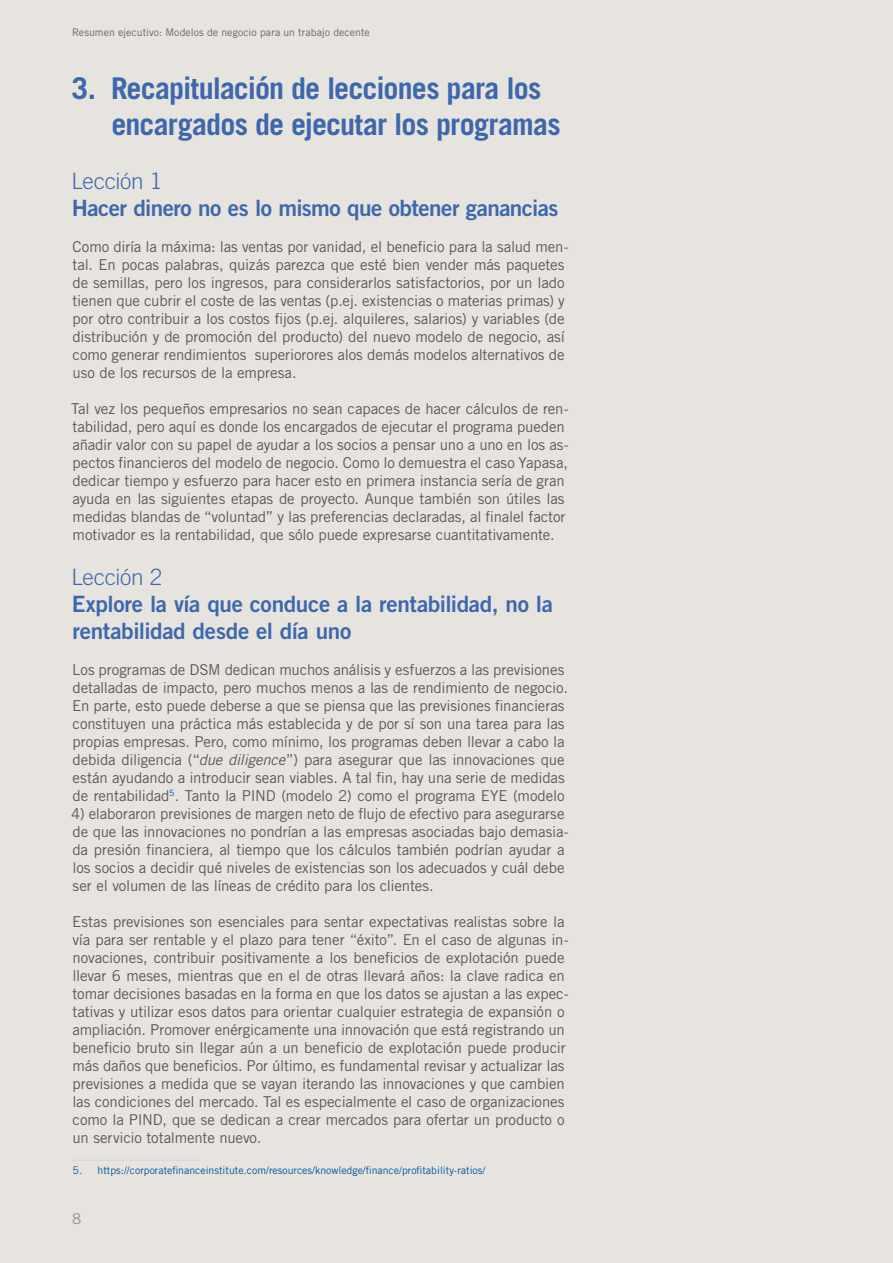
<style>
.page{position:relative;width:893px;height:1263px;background:#e7e4df}
.page>*{position:absolute;margin:0;border:0;box-sizing:border-box;transform-origin:0 0}
.t1{font:700 30px/36px "Trade Gothic LT Std";letter-spacing:-.03em;color:#3d68ad}
.t2{font:22.5px/27px "Trade Gothic LT Std Bd 2";letter-spacing:-.02em;color:#3d68ad}
.t3{font:300 22.5px "Trade Gothic LT Std";letter-spacing:-.01em;color:#3d68ad}
.t4{font:15px/18px "Trade Gothic LT Std";letter-spacing:-.01em;color:#58595b}
.t5{font:15px "Trade Gothic LT Std";color:#939598}
.t6{font:10.5px "Trade Gothic LT Std";color:#00539f}
.t7{font:10.5px "Trade Gothic LT Std";letter-spacing:.005em;color:#636466}
.s1{font-style:italic}
</style>
<div class="page">
<hr style="left:72px;top:1159px;width:128px;height:2px;background:#d9d5ce">
<p class="t7" style="left:72px;top:26px;width:299px">Resumen ejecutivo: Modelos de negocio para un trabajo decente</p>
<h1 class="t1" style="left:111px;top:70px;width:451px;text-indent:-40px">3. Recapitulación de lecciones para los encargados de ejecutar los programas</h1>
<h2 class="t3" style="left:72px;top:168px;width:92px">Lección 1</h2>
<h2 class="t2" style="left:72px;top:194px;width:488px">Hacer dinero no es lo mismo que obtener ganancias</h2>
<p class="t4" style="left:72px;top:237px;width:498px">Como diría la máxima: las ventas por vanidad, el beneficio para la salud men&shy;tal. En pocas palabras, quizás parezca que esté bien vender más paquetes de semillas, pero los ingresos, para considerarlos satisfactorios, por un lado tienen que cubrir el coste de las ventas (p.ej. existencias o materias primas) y por otro contribuir a los costos fijos (p.ej. alquileres, salarios) y variables (de distribución y de promoción del producto) del nuevo modelo de negocio, así como generar rendimientos superiorores alos demás modelos alternativos de uso de los recursos de la empresa.</p>
<p class="t4" style="left:71px;top:399px;width:499px">Tal vez los pequeños empresarios no sean capaces de hacer cálculos de ren&shy;tabilidad, pero aquí es donde los encargados de ejecutar el programa pueden añadir valor con su papel de ayudar a los socios a pensar uno a uno en los as&shy;pectos financieros del modelo de negocio. Como lo demuestra el caso Yapasa, dedicar tiempo y esfuerzo para hacer esto en primera instancia sería de gran ayuda en las siguientes etapas de proyecto. Aunque también son útiles las medidas blandas de “voluntad” y las preferencias declaradas, al finalel factor motivador es la rentabilidad, que sólo puede expresarse cuantitativamente.</p>
<h2 class="t3" style="left:72px;top:564px;width:92px">Lección 2</h2>
<h2 class="t2" style="left:72px;top:590px;width:482px">Explore la vía que conduce a la rentabilidad, no la rentabilidad desde el día uno</h2>
<p class="t4" style="left:72px;top:660px;width:497px">Los programas de DSM dedican muchos análisis y esfuerzos a las previsiones detalladas de impacto, pero muchos menos a las de rendimiento de negocio.<br>En parte, esto puede deberse a que se piensa que las previsiones financieras constituyen una práctica más establecida y de por sí son una tarea para las propias empresas. Pero, como mínimo, los programas deben llevar a cabo la debida diligencia (“<span class="s1">due diligence</span>”) para asegurar que las innovaciones que están ayudando a introducir sean viables. A tal fin, hay una serie de medidas de rentabilidad<sup>5</sup>. Tanto la PIND (modelo 2) como el programa EYE (modelo</p>
<p class="t4" style="left:71px;top:804px;width:499px">4) elaboraron previsiones de margen neto de flujo de efectivo para asegurarse de que las innovaciones no pondrían a las empresas asociadas bajo demasia&shy;da presión financiera, al tiempo que los cálculos también podrían ayudar a los socios a decidir qué niveles de existencias son los adecuados y cuál debe ser el volumen de las líneas de crédito para los clientes.</p>
<p class="t4" style="left:72px;top:912px;width:498px">Estas previsiones son esenciales para sentar expectativas realistas sobre la vía para ser rentable y el plazo para tener “éxito”. En el caso de algunas in&shy;novaciones, contribuir positivamente a los beneficios de explotación puede llevar 6 meses, mientras que en el de otras llevará años: la clave radica en tomar decisiones basadas en la forma en que los datos se ajustan a las expec&shy;tativas y utilizar esos datos para orientar cualquier estrategia de expansión o ampliación. Promover enérgicamente una innovación que está registrando un beneficio bruto sin llegar aún a un beneficio de explotación puede producir más daños que beneficios. Por último, es fundamental revisar y actualizar las previsiones a medida que se vayan iterando las innovaciones y que cambien las condiciones del mercado. Tal es especialmente el caso de organizaciones como la PIND, que se dedican a crear mercados para ofertar un producto o un servicio totalmente nuevo.</p>
<p class="t6" style="left:73px;top:1163px;width:414px">5. https://corporatefinanceinstitute.com/resources/knowledge/finance/profitability-ratios/</p>
<p class="t5" style="left:72px;top:1210px;width:11px">8</p>
</div>
